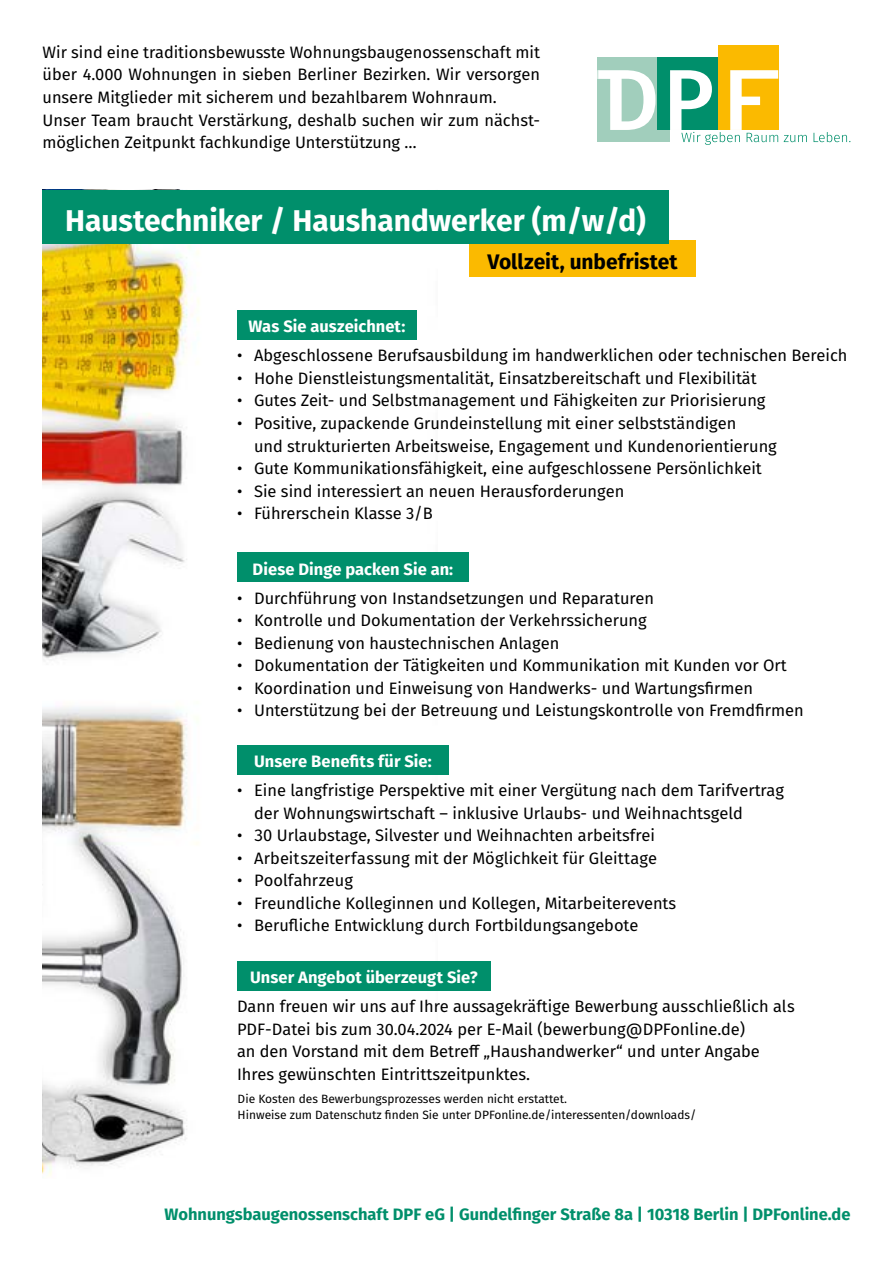
<style>
.page{position:relative;width:893px;height:1263px;background:#fff}
.page>*{position:absolute;margin:0;border:0;box-sizing:border-box;transform-origin:0 0}
.t1{font:700 30px "Fira Sans";color:#fff}
.t2{font:700 21px "Fira Sans";color:#000}
.t3{font:16.5px/22.5px "Fira Sans";color:#000}
.t4{font:700 16.5px "Fira Sans";letter-spacing:.005em;color:#fff}
.t5{font:700 16.5px "Fira Sans";color:#008f6b}
.t6{font:12px/16.5px "Fira Sans";color:#000}
</style>
<div class="page">
<img style="left:43px;top:244px;width:395px;height:932px">
<div style="left:469px;top:241px;width:227px;height:36px;background:#fbba00"></div>
<div style="left:43px;top:190px;width:626px;height:54px;background:#008f6b"></div>
<div style="left:237px;top:310px;width:180px;height:30px;background:#008f6b"></div>
<div style="left:237px;top:745px;width:212px;height:29px;background:#008f6b"></div>
<div style="left:237px;top:961px;width:254px;height:29px;background:#008f6b"></div>
<div style="left:237px;top:552px;width:232px;height:30px;background:#008f6b"></div>
<div style="left:598px;top:58px;width:72px;height:84px;background:#a1cebc"></div>
<div style="left:658px;top:58px;width:72px;height:72px;background:#008f6b"></div>
<div style="left:718px;top:46px;width:60px;height:84px;background:#fbba00"></div>
<svg style="left:597px;top:70px;width:58px;height:60px"></svg>
<svg style="left:670px;top:70px;width:108px;height:75px"></svg>
<svg style="left:784px;top:135px;width:23px;height:7px"></svg>
<svg style="left:813px;top:132px;width:37px;height:10px"></svg>
<p class="t3" style="left:43px;top:41px;width:499px">Wir sind eine traditionsbewusste Wohnungsbaugenossenschaft mit über 4.000 Wohnungen in sieben Berliner Bezirken. Wir versorgen unsere Mitglieder mit sicherem und bezahlbarem Wohnraum.<br>Unser Team braucht Verstärkung, deshalb suchen wir zum nächst&shy;möglichen Zeitpunkt fachkundige Unterstützung …</p>
<h1 class="t1" style="left:65px;top:195px;width:582px">Haustechniker / Haushandwerker (m/w/d)</h1>
<p class="t4" style="left:248px;top:313px;width:159px">Was Sie auszeichnet:</p>
<p class="t2" style="left:487px;top:243px;width:192px">Vollzeit, unbefristet</p>
<p class="t3" style="left:237px;top:344px;width:612px">• Abgeschlossene Berufsausbildung im handwerklichen oder technischen Bereich</p>
<p class="t3" style="left:237px;top:366px;width:521px">• Hohe Dienstleistungsmentalität, Einsatzbereitschaft und Flexibilität</p>
<p class="t3" style="left:237px;top:389px;width:530px">• Gutes Zeit- und Selbstmanagement und Fähigkeiten zur Priorisierung</p>
<p class="t3" style="left:254px;top:411px;width:524px;text-indent:-17px">• Positive, zupackende Grundeinstellung mit einer selbstständigen<br>und strukturierten Arbeitsweise, Engagement und Kundenorientierung</p>
<p class="t3" style="left:237px;top:456px;width:526px">• Gute Kommunikationsfähigkeit, eine aufgeschlossene Persönlichkeit</p>
<p class="t3" style="left:237px;top:479px;width:389px">• Sie sind interessiert an neuen Herausforderungen</p>
<p class="t3" style="left:237px;top:502px;width:197px">• Führerschein Klasse 3/B</p>
<p class="t4" style="left:253px;top:555px;width:202px">Diese Dinge packen Sie an:</p>
<p class="t3" style="left:237px;top:586px;width:418px">• Durchführung von Instandsetzungen und Reparaturen</p>
<p class="t3" style="left:237px;top:609px;width:411px">• Kontrolle und Dokumentation der Verkehrssicherung</p>
<p class="t3" style="left:237px;top:631px;width:324px">• Bedienung von haustechnischen Anlagen</p>
<p class="t3" style="left:237px;top:654px;width:551px">• Dokumentation der Tätigkeiten und Kommunikation mit Kunden vor Ort</p>
<p class="t3" style="left:237px;top:676px;width:517px">• Koordination und Einweisung von Handwerks- und Wartungsfirmen</p>
<p class="t3" style="left:237px;top:699px;width:568px">• Unterstützung bei der Betreuung und Leistungskontrolle von Fremdfirmen</p>
<p class="t4" style="left:254px;top:748px;width:179px">Unsere Benefits für Sie:</p>
<p class="t3" style="left:254px;top:779px;width:531px;text-indent:-17px">• Eine langfristige Perspektive mit einer Vergütung nach dem Tarifvertrag der Wohnungswirtschaft – inklusive Urlaubs- und Weihnachtsgeld</p>
<p class="t3" style="left:237px;top:824px;width:419px">• 30 Urlaubstage, Silvester und Weihnachten arbeitsfrei</p>
<p class="t3" style="left:237px;top:846px;width:421px">• Arbeitszeiterfassung mit der Möglichkeit für Gleittage</p>
<p class="t3" style="left:237px;top:869px;width:117px">• Poolfahrzeug</p>
<p class="t3" style="left:237px;top:891px;width:441px">• Freundliche Kolleginnen und Kollegen, Mitarbeiterevents</p>
<p class="t3" style="left:237px;top:914px;width:403px">• Berufliche Entwicklung durch Fortbildungsangebote</p>
<p class="t4" style="left:250px;top:964px;width:229px">Unser Angebot überzeugt Sie?</p>
<p class="t3" style="left:237px;top:995px;width:559px">Dann freuen wir uns auf Ihre aussagekräftige Bewerbung ausschließlich als PDF-Datei bis zum 30.04.2024 per E-Mail (bewerbung@DPFonline.de)<br>an den Vorstand mit dem Betreff „Haushandwerker“ und unter Angabe Ihres gewünschten Eintrittszeitpunktes.</p>
<p class="t6" style="left:238px;top:1090px;width:460px">Die Kosten des Bewerbungsprozesses werden nicht erstattet.<br>Hinweise zum Datenschutz finden Sie unter DPFonline.de/interessenten/downloads/</p>
<p class="t5" style="left:165px;top:1200px;width:687px">Wohnungsbaugenossenschaft DPF eG | Gundelfinger Straße 8a | 10318 Berlin | DPFonline.de</p>
</div>
